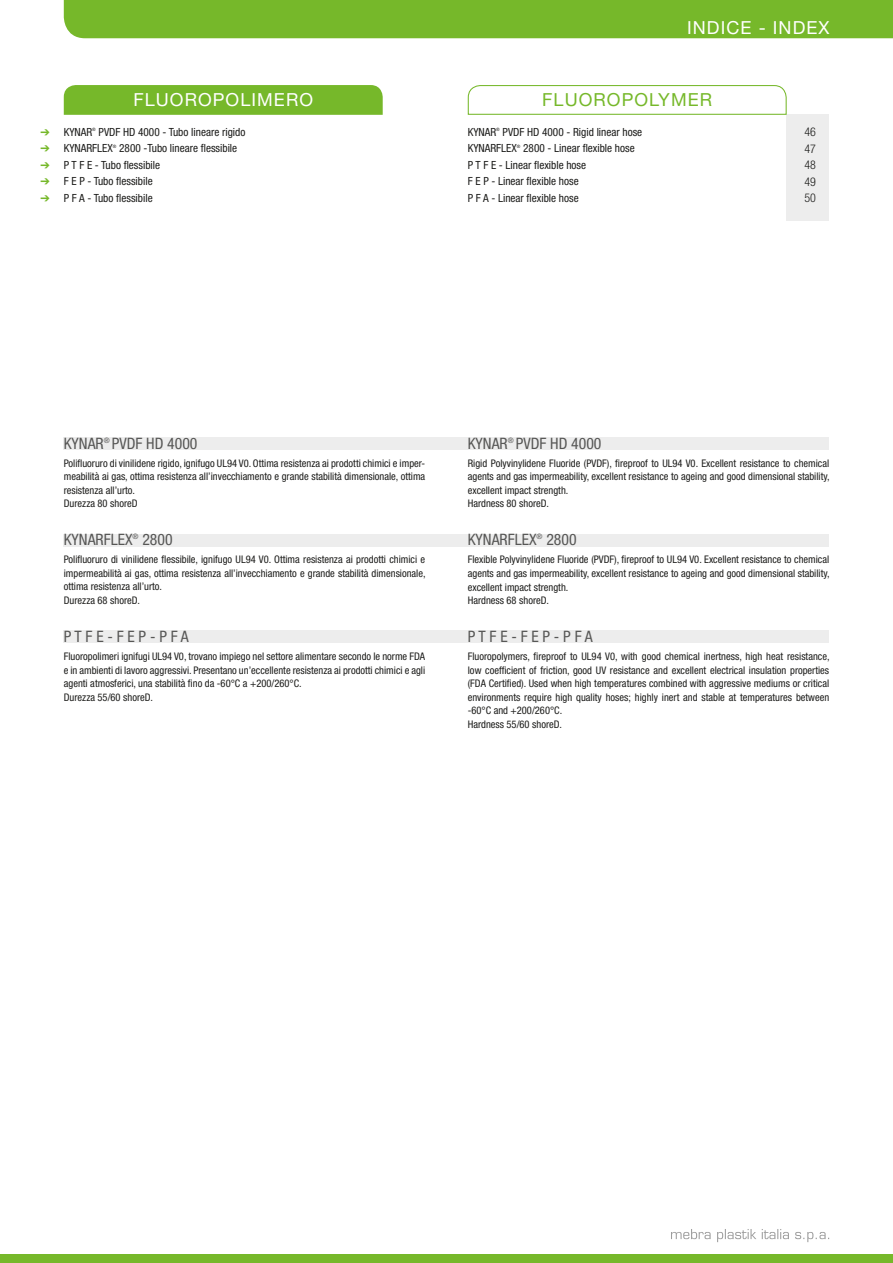
<style>
.page{position:relative;width:893px;height:1263px;background:#fff}
.page>*{position:absolute;margin:0;border:0;box-sizing:border-box;transform-origin:0 0}
.t1{font:18px "Helvetica Neue LT Std";letter-spacing:.06em;color:#fff}
.t2{font:18px "Helvetica Neue LT Std";letter-spacing:.06em;color:#76b82a}
.t3{font:condensed 15.75px "Helvetica Neue LT Std";color:#575756}
.t4{font:300 condensed 12px/16.5px "Helvetica Neue LT Std";color:#1d1d1b;text-align:justify}
.t5{font:condensed 11.25px/16.5px "Helvetica Neue LT Std";color:#1d1d1b}
.t6{font:condensed 10.5px/13.5px "Helvetica Neue LT Std";color:#1d1d1b}
.t7{font:10.5px/16.5px "Zapf Dingbats ITC";color:#76b82a;text-align:justify}
.t8{font:condensed 4.5px "Helvetica Neue LT Std";color:#1d1d1b}
</style>
<div class="page">
<svg style="left:671px;top:1229px;width:158px;height:13px"></svg>
<div style="left:787px;top:115px;width:42px;height:106px;background:#ededed"></div>
<div style="left:64px;top:437px;width:765px;height:13px;background:#ededed"></div>
<div style="left:64px;top:534px;width:765px;height:13px;background:#ededed"></div>
<div style="left:64px;top:631px;width:765px;height:12px;background:#ededed"></div>
<div style="left:0;top:1254px;width:893px;height:9px;background:#76b82a"></div>
<svg style="left:64px;top:85px;width:319px;height:30px;background:#77b82d"></svg>
<svg style="left:467px;top:85px;width:320px;height:30px"></svg>
<div style="left:64px;top:0;width:829px;height:38px;background:#76b82a"></div>
<h1 class="t1" style="left:687px;top:17px;width:144px">INDICE - INDEX</h1>
<h1 class="t1" style="left:133px;top:89px;width:181px">FLUOROPOLIMERO</h1>
<h1 class="t2" style="left:542px;top:89px;width:172px">FLUOROPOLYMER</h1>
<p class="t7" style="left:40px;top:124px;width:11px">➔ ➔ ➔ ➔ ➔</p>
<p class="t5" style="left:468px;top:123px;width:30px">KYNAR</p>
<p class="t8" style="left:496px;top:127px;width:5px">®</p>
<p class="t5" style="left:64px;top:123px;width:183px;text-indent:35px">PVDF HD 4000 - Tubo lineare rigido<br>KYNARFLEX</p>
<p class="t5" style="left:468px;top:123px;width:176px;text-indent:35px">PVDF HD 4000 - Rigid linear hose<br>KYNARFLEX</p>
<p class="t5" style="left:64px;top:123px;width:30px">KYNAR</p>
<p class="t8" style="left:92px;top:127px;width:5px">®</p>
<p class="t5" style="left:64px;top:140px;width:175px;text-indent:55px">2800 -Tubo lineare flessibile<br>P T F E - Tubo flessibile<br>F E P - Tubo flessibile<br>P F A - Tubo flessibile</p>
<p class="t5" style="left:468px;top:140px;width:168px;text-indent:55px">2800 - Linear flexible hose<br>P T F E - Linear flexible hose<br>F E P - Linear flexible hose<br>P F A - Linear flexible hose</p>
<p class="t8" style="left:113px;top:143px;width:5px">®</p>
<p class="t8" style="left:517px;top:143px;width:5px">®</p>
<p class="t4" style="left:804px;top:124px;width:13px">46<br>47<br>48<br>49<br>50</p>
<h2 class="t3" style="left:64px;top:434px;width:135px">KYNAR<sup>®</sup> PVDF HD 4000</h2>
<h2 class="t3" style="left:468px;top:434px;width:135px">KYNAR<sup>®</sup> PVDF HD 4000</h2>
<p class="t6" style="left:64px;top:456px;width:363px">Polifluoruro di vinilidene rigido, ignifugo UL94 V0. Ottima resistenza ai prodotti chimici e imper&shy;meabilità ai gas, ottima resistenza all’invecchiamento e grande stabilità dimensionale, ottima resistenza all’urto.<br>Durezza 80 shoreD</p>
<p class="t6" style="left:468px;top:456px;width:363px">Rigid Polyvinylidene Fluoride (PVDF), fireproof to UL94 V0. Excellent resistance to chemical agents and gas impermeability, excellent resistance to ageing and good dimensional stability, excellent impact strength.<br>Hardness 80 shoreD.</p>
<h2 class="t3" style="left:64px;top:531px;width:110px">KYNARFLEX<sup>®</sup> 2800</h2>
<h2 class="t3" style="left:468px;top:531px;width:110px">KYNARFLEX<sup>®</sup> 2800</h2>
<p class="t6" style="left:64px;top:553px;width:363px">Polifluoruro di vinilidene flessibile, ignifugo UL94 V0. Ottima resistenza ai prodotti chimici e impermeabilità ai gas, ottima resistenza all’invecchiamento e grande stabilità dimensionale, ottima resistenza all’urto.<br>Durezza 68 shoreD.</p>
<p class="t6" style="left:468px;top:553px;width:363px">Flexible Polyvinylidene Fluoride (PVDF), fireproof to UL94 V0. Excellent resistance to chemical agents and gas impermeability, excellent resistance to ageing and good dimensional stability, excellent impact strength.<br>Hardness 68 shoreD.</p>
<h2 class="t3" style="left:64px;top:627px;width:126px">P T F E - F E P - P F A</h2>
<h2 class="t3" style="left:468px;top:627px;width:126px">P T F E - F E P - P F A</h2>
<p class="t6" style="left:64px;top:650px;width:363px">Fluoropolimeri ignifugi UL94 V0, trovano impiego nel settore alimentare secondo le norme FDA e in ambienti di lavoro aggressivi. Presentano un’eccellente resistenza ai prodotti chimici e agli agenti atmosferici, una stabilità fino da -60°C a +200/260°C.<br>Durezza 55/60 shoreD.</p>
<p class="t6" style="left:468px;top:650px;width:363px">Fluoropolymers, fireproof to UL94 V0, with good chemical inertness, high heat resistance, low coefficient of friction, good UV resistance and excellent electrical insulation properties (FDA Certified). Used when high temperatures combined with aggressive mediums or critical environments require high quality hoses; highly inert and stable at temperatures between -60°C and +200/260°C.<br>Hardness 55/60 shoreD.</p>
</div>
